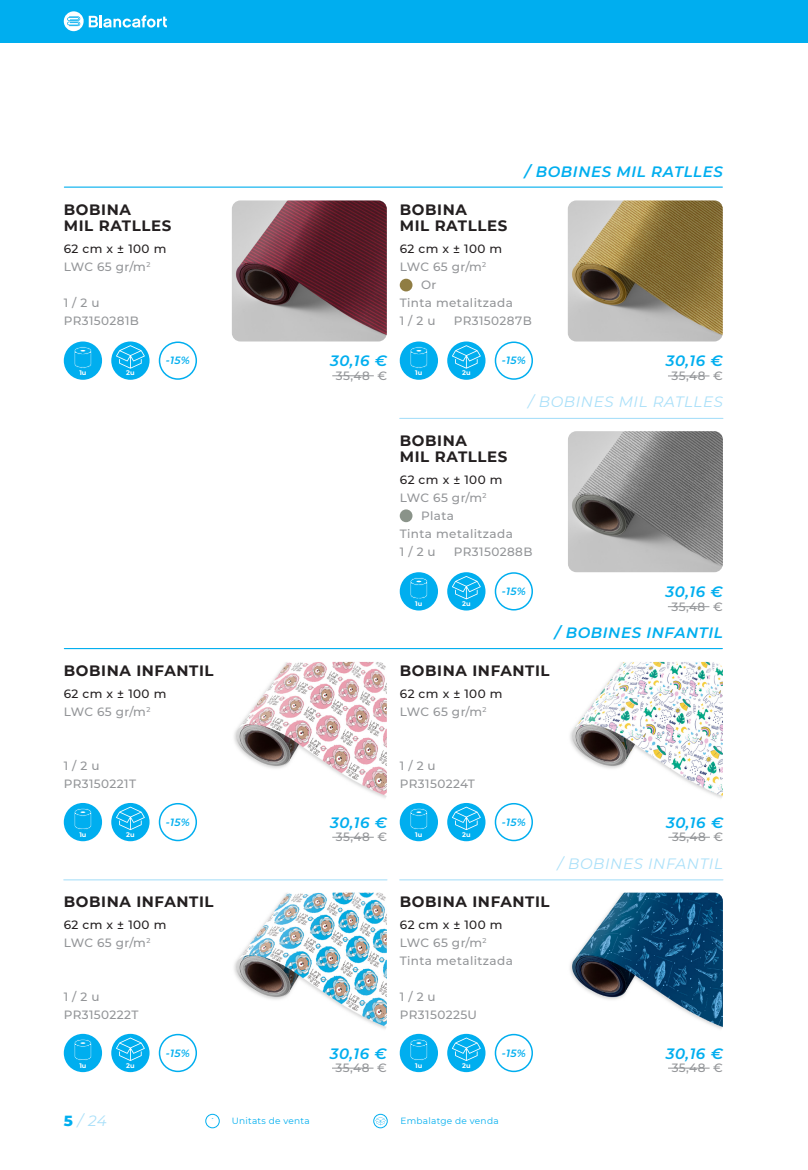
<style>
.page{position:relative;width:808px;height:1170px;background:#fff}
.page>*{position:absolute;margin:0;border:0;box-sizing:border-box;transform-origin:0 0}
.t1{font:700 15px "Montserrat";letter-spacing:.04em;color:#231f20}
.t2{font:italic 600 15px "Montserrat";letter-spacing:.04em;color:#00aeef}
.t3{font:italic 15px "Montserrat";letter-spacing:.04em;color:#aae0f9}
.t4{font:500 12px "Montserrat";letter-spacing:.035em;color:#939598}
.t5{font:500 12px "Montserrat";letter-spacing:.035em;color:#231f20}
.t6{font:italic 600 10.5px "Montserrat";letter-spacing:.03em;color:#00aeef}
.t7{font:9px "Montserrat";letter-spacing:.03em;color:#00aeef}
.t8{font:700 6.6px "Montserrat";color:#fff}
.s1{font-weight:800;font-style:normal;color:#00aeef}
</style>
<div class="page">
<div style="left:0;top:0;width:808px;height:43px;background:#00aeef"></div>
<hr style="left:64px;top:186px;width:658px;height:2px;background:#00aeef">
<hr style="left:400px;top:418px;width:323px;height:1px;background:#aae0f9">
<hr style="left:64px;top:648px;width:658px;height:1px;background:#00aeef">
<hr style="left:400px;top:879px;width:323px;height:1px;background:#aae0f9">
<hr style="left:64px;top:879px;width:323px;height:1px;background:#aae0f9">
<img style="left:232px;top:200px;width:155px;height:141px">
<img style="left:234px;top:662px;width:153px;height:136px">
<img style="left:570px;top:662px;width:153px;height:136px">
<img style="left:234px;top:892px;width:153px;height:137px">
<img style="left:570px;top:892px;width:153px;height:137px">
<hr style="left:332px;top:375px;width:42px;height:1px;background:#939598">
<div style="left:373px;top:1113px;width:15px;height:15px;border:1px solid #00aeef;border-radius:50%"></div>
<svg style="left:375px;top:1116px;width:11px;height:9px"></svg>
<div style="left:205px;top:1113px;width:15px;height:15px;border:1px solid #00aeef;border-radius:50%"></div>
<hr style="left:332px;top:836px;width:42px;height:1px;background:#939598">
<hr style="left:668px;top:836px;width:42px;height:1px;background:#939598">
<hr style="left:332px;top:1067px;width:41px;height:1px;background:#939598">
<hr style="left:668px;top:1067px;width:42px;height:1px;background:#939598">
<svg style="left:64px;top:11px;width:103px;height:20px"></svg>
<div style="left:159px;top:341px;width:38px;height:39px;border:2px solid #00aeef;border-radius:50%"></div>
<div style="left:64px;top:341px;width:38px;height:39px;background:#00aeef;border-radius:50%"></div>
<svg style="left:74px;top:347px;width:18px;height:21px"></svg>
<div style="left:400px;top:279px;width:12px;height:12px;background:#907d43;border-radius:50%"></div>
<img style="left:568px;top:200px;width:155px;height:141px">
<hr style="left:668px;top:375px;width:41px;height:1px;background:#939598">
<div style="left:495px;top:341px;width:38px;height:39px;border:2px solid #00aeef;border-radius:50%"></div>
<div style="left:400px;top:341px;width:38px;height:39px;background:#00aeef;border-radius:50%"></div>
<svg style="left:410px;top:347px;width:18px;height:21px"></svg>
<div style="left:447px;top:341px;width:38px;height:39px;background:#00aeef;border-radius:50%"></div>
<svg style="left:452px;top:345px;width:29px;height:23px"></svg>
<div style="left:400px;top:509px;width:12px;height:13px;background:#8a9389;border-radius:50%"></div>
<img style="left:568px;top:431px;width:155px;height:141px">
<hr style="left:668px;top:606px;width:41px;height:1px;background:#939598">
<div style="left:495px;top:572px;width:38px;height:38px;border:2px solid #00aeef;border-radius:50%"></div>
<div style="left:400px;top:572px;width:38px;height:38px;background:#00aeef;border-radius:50%"></div>
<svg style="left:410px;top:577px;width:18px;height:22px"></svg>
<div style="left:447px;top:572px;width:38px;height:38px;background:#00aeef;border-radius:50%"></div>
<svg style="left:452px;top:576px;width:29px;height:23px"></svg>
<div style="left:111px;top:341px;width:39px;height:39px;background:#00aeef;border-radius:50%"></div>
<svg style="left:116px;top:345px;width:29px;height:23px"></svg>
<div style="left:159px;top:1033px;width:38px;height:38px;border:2px solid #00aeef;border-radius:50%"></div>
<div style="left:159px;top:802px;width:38px;height:39px;border:2px solid #00aeef;border-radius:50%"></div>
<div style="left:495px;top:1033px;width:38px;height:38px;border:2px solid #00aeef;border-radius:50%"></div>
<div style="left:495px;top:802px;width:38px;height:39px;border:2px solid #00aeef;border-radius:50%"></div>
<div style="left:64px;top:1033px;width:38px;height:38px;background:#00aeef;border-radius:50%"></div>
<svg style="left:74px;top:1039px;width:18px;height:21px"></svg>
<div style="left:64px;top:802px;width:38px;height:39px;background:#00aeef;border-radius:50%"></div>
<svg style="left:74px;top:808px;width:18px;height:21px"></svg>
<div style="left:400px;top:1033px;width:38px;height:38px;background:#00aeef;border-radius:50%"></div>
<svg style="left:410px;top:1039px;width:18px;height:21px"></svg>
<div style="left:400px;top:802px;width:38px;height:39px;background:#00aeef;border-radius:50%"></div>
<svg style="left:410px;top:808px;width:18px;height:21px"></svg>
<div style="left:111px;top:1033px;width:39px;height:38px;background:#00aeef;border-radius:50%"></div>
<svg style="left:116px;top:1037px;width:29px;height:23px"></svg>
<div style="left:111px;top:802px;width:39px;height:39px;background:#00aeef;border-radius:50%"></div>
<svg style="left:116px;top:806px;width:29px;height:24px"></svg>
<div style="left:447px;top:1033px;width:38px;height:38px;background:#00aeef;border-radius:50%"></div>
<svg style="left:452px;top:1037px;width:29px;height:23px"></svg>
<div style="left:447px;top:802px;width:38px;height:39px;background:#00aeef;border-radius:50%"></div>
<svg style="left:452px;top:806px;width:29px;height:24px"></svg>
<p class="t2" style="left:525px;top:160px;width:200px">/ BOBINES MIL RATLLES</p>
<p class="t1" style="left:64px;top:199px;width:69px">BOBINA</p>
<p class="t1" style="left:64px;top:215px;width:109px">MIL RATLLES</p>
<p class="t5" style="left:64px;top:240px;width:104px">62 cm x ± 100 m</p>
<p class="t4" style="left:64px;top:258px;width:88px">LWC 65 gr/m<sup>2</sup></p>
<p class="t4" style="left:64px;top:294px;width:37px">1 / 2 u</p>
<p class="t4" style="left:64px;top:312px;width:77px">PR3150281B</p>
<p class="t1" style="left:400px;top:199px;width:69px">BOBINA</p>
<p class="t1" style="left:400px;top:215px;width:109px">MIL RATLLES</p>
<p class="t5" style="left:400px;top:240px;width:104px">62 cm x ± 100 m</p>
<p class="t4" style="left:400px;top:258px;width:88px">LWC 65 gr/m<sup>2</sup></p>
<p class="t4" style="left:421px;top:276px;width:17px">Or</p>
<p class="t4" style="left:400px;top:294px;width:115px">Tinta metalitzada</p>
<p class="t4" style="left:400px;top:312px;width:37px">1 / 2 u</p>
<p class="t4" style="left:454px;top:312px;width:79px">PR3150287B</p>
<p class="t8" style="left:79px;top:368px;width:9px">1u</p>
<p class="t8" style="left:126px;top:368px;width:10px">2u</p>
<p class="t6" style="left:166px;top:353px;width:25px">-15%</p>
<p class="t2" style="left:330px;top:350px;width:59px">30,16 €</p>
<p class="t4" style="left:336px;top:367px;width:53px">35,48 €</p>
<p class="t8" style="left:415px;top:368px;width:9px">1u</p>
<p class="t8" style="left:462px;top:368px;width:10px">2u</p>
<p class="t6" style="left:502px;top:353px;width:25px">-15%</p>
<p class="t2" style="left:666px;top:350px;width:59px">30,16 €</p>
<p class="t4" style="left:672px;top:367px;width:53px">35,48 €</p>
<p class="t3" style="left:529px;top:391px;width:196px">/ BOBINES MIL RATLLES</p>
<p class="t1" style="left:400px;top:429px;width:69px">BOBINA</p>
<p class="t1" style="left:400px;top:446px;width:109px">MIL RATLLES</p>
<p class="t5" style="left:400px;top:471px;width:104px">62 cm x ± 100 m</p>
<p class="t4" style="left:400px;top:489px;width:88px">LWC 65 gr/m<sup>2</sup></p>
<p class="t4" style="left:421px;top:507px;width:35px">Plata</p>
<p class="t4" style="left:400px;top:525px;width:115px">Tinta metalitzada</p>
<p class="t4" style="left:400px;top:543px;width:37px">1 / 2 u</p>
<p class="t4" style="left:454px;top:543px;width:80px">PR3150288B</p>
<p class="t8" style="left:415px;top:599px;width:9px">1u</p>
<p class="t8" style="left:462px;top:599px;width:10px">2u</p>
<p class="t6" style="left:502px;top:584px;width:25px">-15%</p>
<p class="t2" style="left:665px;top:581px;width:59px">30,16 €</p>
<p class="t4" style="left:671px;top:598px;width:53px">35,48 €</p>
<p class="t2" style="left:555px;top:622px;width:170px">/ BOBINES INFANTIL</p>
<p class="t1" style="left:64px;top:660px;width:151px">BOBINA INFANTIL</p>
<p class="t5" style="left:64px;top:685px;width:104px">62 cm x ± 100 m</p>
<p class="t4" style="left:64px;top:703px;width:88px">LWC 65 gr/m<sup>2</sup></p>
<p class="t1" style="left:400px;top:660px;width:151px">BOBINA INFANTIL</p>
<p class="t5" style="left:400px;top:685px;width:104px">62 cm x ± 100 m</p>
<p class="t4" style="left:400px;top:703px;width:88px">LWC 65 gr/m<sup>2</sup></p>
<p class="t4" style="left:64px;top:757px;width:37px">1 / 2 u</p>
<p class="t4" style="left:64px;top:775px;width:74px">PR3150221T</p>
<p class="t4" style="left:400px;top:757px;width:37px">1 / 2 u</p>
<p class="t4" style="left:400px;top:775px;width:77px">PR3150224T</p>
<p class="t8" style="left:79px;top:829px;width:9px">1u</p>
<p class="t8" style="left:126px;top:829px;width:10px">2u</p>
<p class="t6" style="left:166px;top:814px;width:25px">-15%</p>
<p class="t2" style="left:330px;top:811px;width:59px">30,16 €</p>
<p class="t4" style="left:336px;top:828px;width:53px">35,48 €</p>
<p class="t8" style="left:415px;top:829px;width:9px">1u</p>
<p class="t8" style="left:462px;top:829px;width:10px">2u</p>
<p class="t6" style="left:502px;top:814px;width:25px">-15%</p>
<p class="t2" style="left:666px;top:811px;width:59px">30,16 €</p>
<p class="t4" style="left:672px;top:828px;width:53px">35,48 €</p>
<p class="t3" style="left:558px;top:853px;width:166px">/ BOBINES INFANTIL</p>
<p class="t1" style="left:64px;top:890px;width:151px">BOBINA INFANTIL</p>
<p class="t5" style="left:64px;top:916px;width:104px">62 cm x ± 100 m</p>
<p class="t4" style="left:64px;top:934px;width:88px">LWC 65 gr/m<sup>2</sup></p>
<p class="t4" style="left:64px;top:988px;width:37px">1 / 2 u</p>
<p class="t4" style="left:64px;top:1006px;width:76px">PR3150222T</p>
<p class="t1" style="left:400px;top:890px;width:151px">BOBINA INFANTIL</p>
<p class="t5" style="left:400px;top:916px;width:104px">62 cm x ± 100 m</p>
<p class="t4" style="left:400px;top:934px;width:88px">LWC 65 gr/m<sup>2</sup></p>
<p class="t4" style="left:400px;top:952px;width:115px">Tinta metalitzada</p>
<p class="t4" style="left:400px;top:988px;width:37px">1 / 2 u</p>
<p class="t4" style="left:400px;top:1006px;width:79px">PR3150225U</p>
<p class="t8" style="left:79px;top:1060px;width:9px">1u</p>
<p class="t8" style="left:126px;top:1060px;width:10px">2u</p>
<p class="t6" style="left:166px;top:1045px;width:25px">-15%</p>
<p class="t2" style="left:330px;top:1042px;width:59px">30,16 €</p>
<p class="t4" style="left:336px;top:1059px;width:53px">35,48 €</p>
<p class="t8" style="left:415px;top:1060px;width:9px">1u</p>
<p class="t8" style="left:462px;top:1060px;width:10px">2u</p>
<p class="t6" style="left:502px;top:1045px;width:25px">-15%</p>
<p class="t2" style="left:666px;top:1042px;width:59px">30,16 €</p>
<p class="t4" style="left:672px;top:1059px;width:53px">35,48 €</p>
<p class="t3" style="left:64px;top:1110px;width:45px"><span class="s1">5</span> / 24</p>
<p class="t7" style="left:232px;top:1114px;width:80px">Unitats de venta</p>
<p class="t7" style="left:400px;top:1114px;width:100px">Embalatge de venda</p>
</div>
